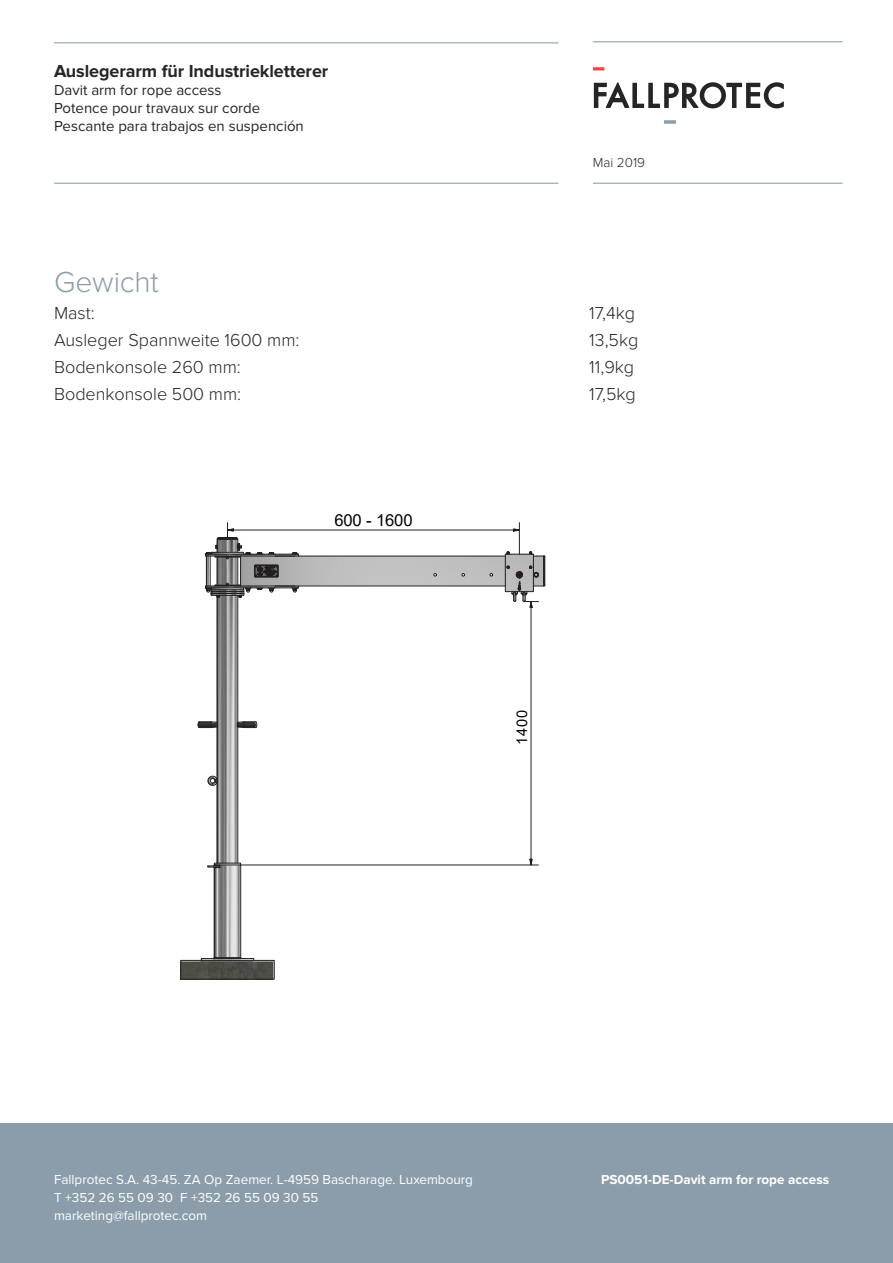
<style>
.page{position:relative;width:893px;height:1263px;background:#fff}
.page>*{position:absolute;margin:0;border:0;box-sizing:border-box;transform-origin:0 0}
.titular{font:300 30px "Proxima Nova";letter-spacing:-.005em;color:#8b9daa}
.t1{font:300 18px "Proxima Nova";color:#242524}
.t2{font:700 18px "Proxima Nova";letter-spacing:-.005em;color:#242524}
.t3{font:16.5px "Arial";letter-spacing:-.015em;color:#000}
.t4{font:15px/18px "Proxima Nova";color:#242524}
.t5{font:14.7px "Arial";color:#000}
.t6{font:13.5px/18px "Proxima Nova";color:#fff}
.t7{font:700 13.5px "Proxima Nova";color:#fff}
.t8{font:300 13.5px "Proxima Nova";color:#242524}
</style>
<div class="page">
<hr style="left:54px;top:42px;width:504px;height:1px;background:#8b9daa">
<hr style="left:54px;top:183px;width:504px;height:1px;background:#8b9daa">
<hr style="left:593px;top:41px;width:249px;height:1px;background:#8b9daa">
<hr style="left:593px;top:183px;width:249px;height:1px;background:#8b9daa">
<div style="left:0;top:1124px;width:893px;height:139px;background:#8b9daa"></div>
<svg style="left:664px;top:120px;width:12px;height:4px"></svg>
<svg style="left:594px;top:82px;width:190px;height:26px"></svg>
<svg style="left:593px;top:67px;width:11px;height:3px"></svg>
<img style="left:181px;top:537px;width:358px;height:442px">
<hr style="left:299px;top:556px;width:206px;height:1px;background:#231f20">
<hr style="left:275px;top:586px;width:230px;height:1px;background:#231f20">
<div style="left:505px;top:554px;width:28px;height:38px;border:1px solid #231f20"></div>
<hr style="left:217px;top:783px;width:1px;height:80px;background:#231f20">
<hr style="left:217px;top:727px;width:1px;height:52px;background:#231f20">
<hr style="left:217px;top:597px;width:1px;height:125px;background:#231f20">
<hr style="left:238px;top:727px;width:1px;height:136px;background:#231f20">
<hr style="left:238px;top:595px;width:1px;height:127px;background:#231f20">
<div style="left:214px;top:863px;width:27px;height:2px;border:1px solid #231f20"></div>
<svg style="left:208px;top:776px;width:10px;height:10px"></svg>
<svg style="left:237px;top:721px;width:20px;height:7px"></svg>
<svg style="left:198px;top:721px;width:20px;height:7px"></svg>
<div style="left:181px;top:960px;width:93px;height:19px;border:1px solid #231f20"></div>
<svg style="left:201px;top:865px;width:53px;height:96px"></svg>
<svg style="left:530px;top:859px;width:2px;height:6px"></svg>
<hr style="left:531px;top:607px;width:1px;height:252px;background:#231f20">
<svg style="left:507px;top:551px;width:39px;height:57px"></svg>
<hr style="left:241px;top:865px;width:297px;height:1px;background:#231f20">
<svg style="left:513px;top:528px;width:6px;height:3px"></svg>
<hr style="left:233px;top:530px;width:280px;height:1px;background:#231f20">
<svg style="left:205px;top:523px;width:94px;height:75px"></svg>
<hr style="left:519px;top:523px;width:1px;height:31px;background:#231f20">
<h2 class="t2" style="left:54px;top:61px;width:276px">Auslegerarm für Industriekletterer</h2>
<p class="t4" style="left:54px;top:81px;width:251px">Davit arm for rope access<br>Potence pour travaux sur corde<br>Pescante para trabajos en suspención</p>
<p class="titular" style="left:54px;top:264px;width:106px">Gewicht</p>
<p class="t1" style="left:54px;top:302px;width:42px">Mast:</p>
<p class="t1" style="left:54px;top:329px;width:247px">Ausleger Spannweite 1600 mm:</p>
<p class="t1" style="left:54px;top:356px;width:188px">Bodenkonsole 260 mm:</p>
<p class="t1" style="left:54px;top:383px;width:189px">Bodenkonsole 500 mm:</p>
<p class="t3" style="left:334px;top:509px;width:80px">600 - 1600</p>
<p class="t8" style="left:593px;top:154px;width:54px">Mai 2019</p>
<p class="t1" style="left:589px;top:303px;width:47px">17,4kg</p>
<p class="t1" style="left:589px;top:330px;width:51px">13,5kg</p>
<p class="t1" style="left:589px;top:357px;width:46px">11,9kg</p>
<p class="t1" style="left:589px;top:384px;width:48px">17,5kg</p>
<p class="t5" style="left:512px;top:745px;width:37px;rotate:-90deg">1400</p>
<p class="t6" style="left:54px;top:1171px;width:421px">Fallprotec S.A. 43-45. ZA Op Zaemer. L-4959 Bascharage. Luxembourg<br>T +352 26 55 09 30 F +352 26 55 09 30 55 marketing@fallprotec.com</p>
<p class="t7" style="left:601px;top:1172px;width:230px">PS0051-DE-Davit arm for rope access</p>
</div>
